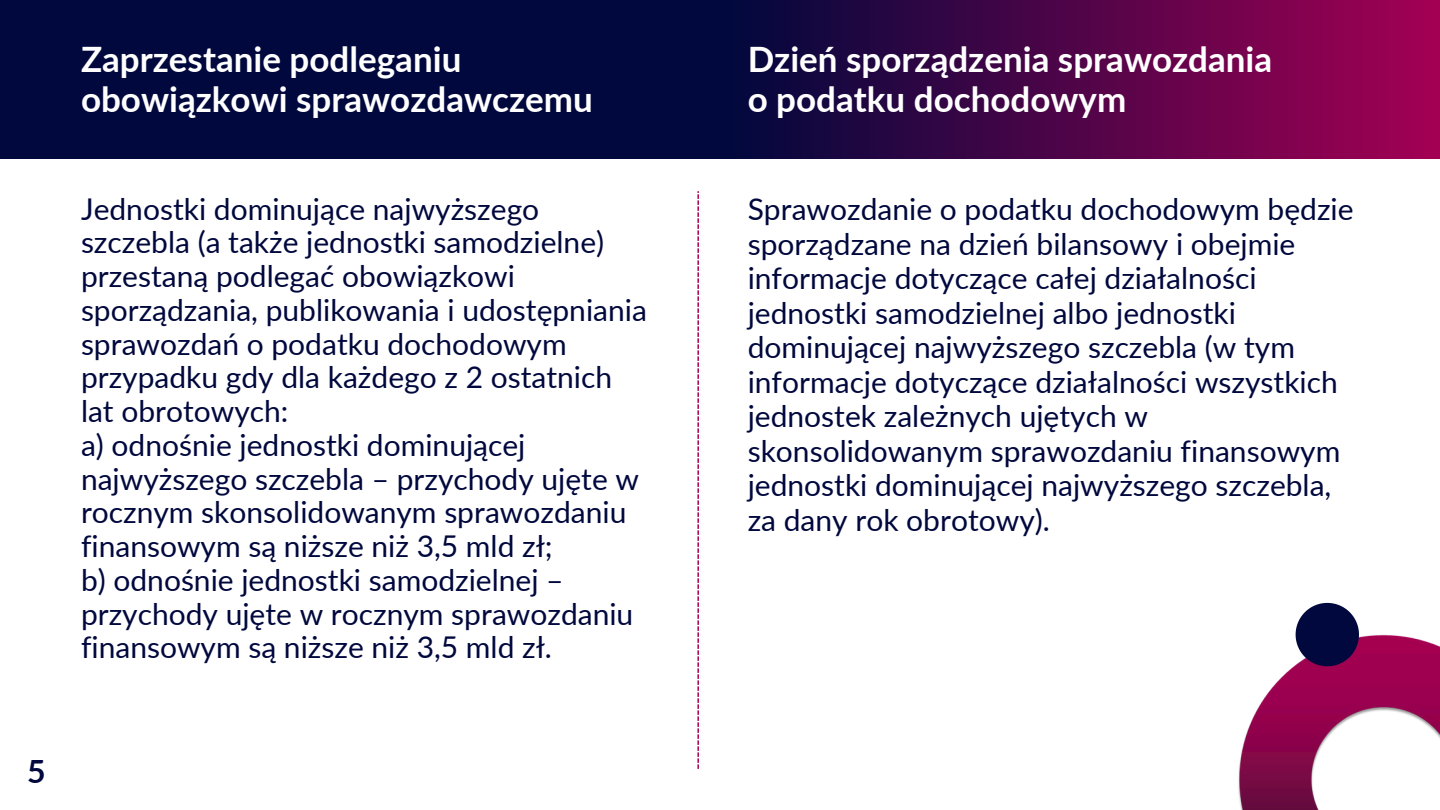
<style>
.page{position:relative;width:1440px;height:810px;background:#fff}
.page>*{position:absolute;margin:0;border:0;box-sizing:border-box;transform-origin:0 0}
.t1{font:700 35px/39.8px "Lato";color:#fff}
.t2{font:700 32px "Lato";color:#00083d}
.t3{font:30px/33.8px "Lato";color:#00083d}
</style>
<div class="page">
<svg style="left:0;top:0;width:1440px;height:158px;background:#280642"></svg>
<img style="left:1238px;top:635px;width:202px;height:175px">
<svg style="left:1296px;top:603px;width:63px;height:63px;background:#2d2757"></svg>
<svg style="left:697px;top:191px;width:2px;height:578px"></svg>
<p class="t1" style="left:81px;top:39px;width:513px">Zaprzestanie podleganiu obowiązkowi sprawozdawczemu</p>
<p class="t1" style="left:748px;top:39px;width:526px">Dzień sporządzenia sprawozdania o podatku dochodowym</p>
<h1 class="t3" style="left:81px;top:191px;width:567px">Jednostki dominujące najwyższego szczebla (a także jednostki samodzielne) przestaną podlegać obowiązkowi sporządzania, publikowania i udostępniania sprawozdań o podatku dochodowym przypadku gdy dla każdego z 2 ostatnich lat obrotowych:</h1>
<h1 class="t3" style="left:81px;top:427px;width:560px">a) odnośnie jednostki dominującej najwyższego szczebla – przychody ujęte w rocznym skonsolidowanym sprawozdaniu finansowym są niższe niż 3,5 mld zł;</h1>
<p class="t3" style="left:81px;top:562px;width:554px">b) odnośnie jednostki samodzielnej – przychody ujęte w rocznym sprawozdaniu finansowym są niższe niż 3,5 mld zł.</p>
<p class="t3" style="left:748px;top:192px;width:607px;line-height:34.5px">Sprawozdanie o podatku dochodowym będzie sporządzane na dzień bilansowy i obejmie informacje dotyczące całej działalności jednostki samodzielnej albo jednostki dominującej najwyższego szczebla (w tym informacje dotyczące działalności wszystkich jednostek zależnych ujętych w skonsolidowanym sprawozdaniu finansowym jednostki dominującej najwyższego szczebla, za dany rok obrotowy).</p>
<p class="t2" style="left:27px;top:751px;width:20px">5</p>
</div>
